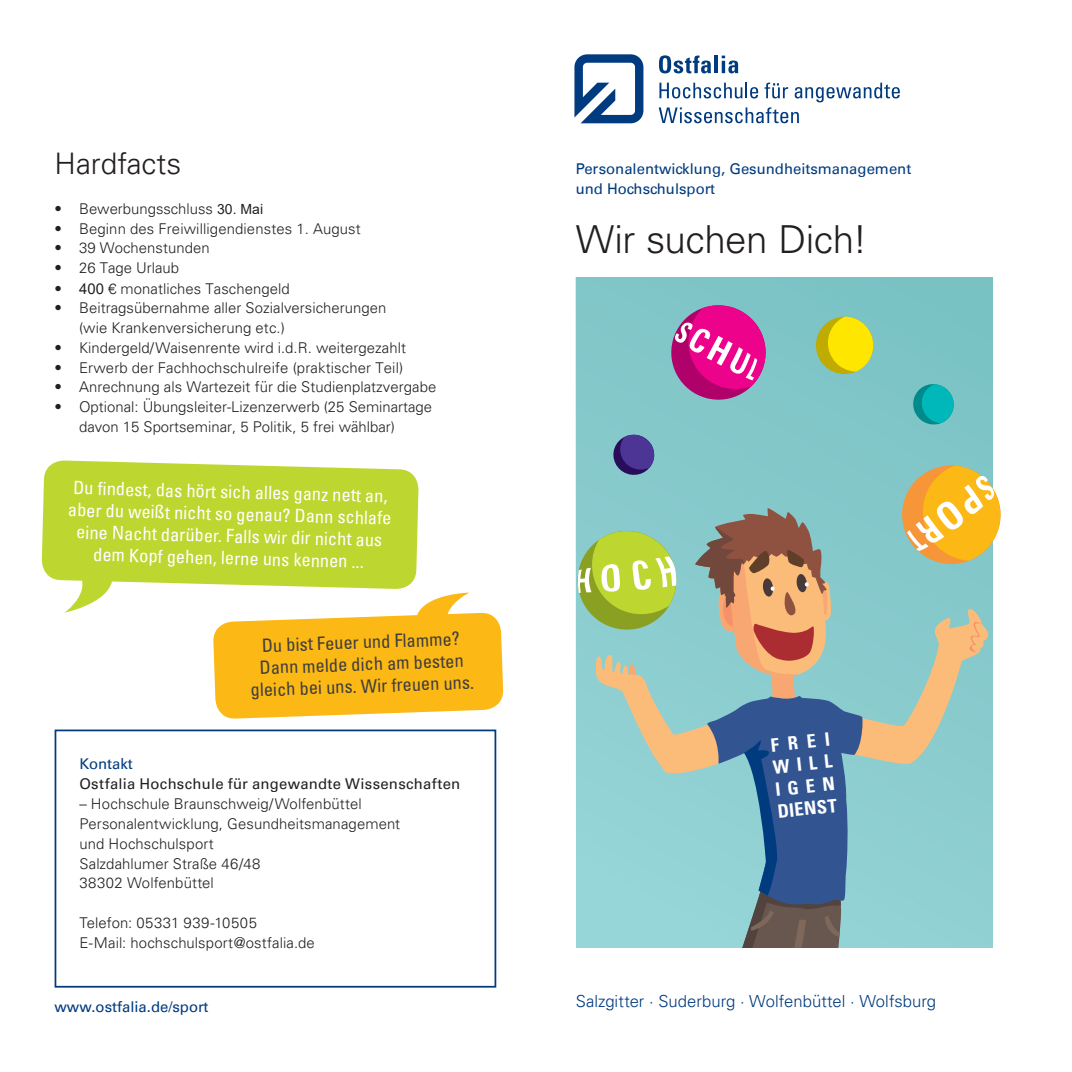
<style>
.page{position:relative;width:1072px;height:1072px;background:#fff}
.page>*{position:absolute;margin:0;border:0;box-sizing:border-box;transform-origin:0 0}
.t1{font:300 38.5px "Univers LT Std";letter-spacing:-.01em;color:#231f20}
.t2{font:300 29.75px "Univers LT Pro 45";color:#231f20}
.t3{font:700 condensed 18.55px/22.2px "Univers LT Std";color:#fff;text-align:justify}
.t4{font:condensed 18.38px/22.1px "Univers LT Std";color:#fff;text-align:center}
.t5{font:condensed 18.38px/22.1px "Univers LT Std";color:#3e3e3f;text-align:center}
.t6{font:300 16.62px "Univers LT Pro 45";color:#013b7f}
.t7{font:300 14.88px/19.8px "Univers LT Pro 45";letter-spacing:.005em;color:#231f20}
.t8{font:14.88px/19.8px "Univers LT";color:#013b7f}
.t9{font:14.88px "Univers LT Pro 55 Roman";letter-spacing:.015em;color:#231f20}
.t10{font:14.88px "Univers LT Pro 55 Roman";color:#013b7f}
.s1{font-family:"Arial";font-weight:400;font-size:14px}
.s2{font-family:"Arial";font-weight:400}
</style>
<div class="page">
<div style="left:575px;top:278px;width:417px;height:669px;background:#7fc5c7"></div>
<svg style="left:658px;top:83px;width:241px;height:40px"></svg>
<svg style="left:659px;top:55px;width:52px;height:18px"></svg>
<hr style="left:714px;top:56px;width:3px;height:17px;background:#013b7f">
<svg style="left:721px;top:56px;width:17px;height:17px"></svg>
<svg style="left:574px;top:54px;width:69px;height:69px"></svg>
<div style="left:55px;top:729px;width:441px;height:258px;border:2px solid #013b7f"></div>
<svg style="left:816px;top:316px;width:58px;height:58px"></svg>
<svg style="left:913px;top:384px;width:41px;height:41px"></svg>
<svg style="left:213px;top:592px;width:291px;height:127px"></svg>
<svg style="left:41px;top:460px;width:378px;height:129px;background:#c3d940"></svg>
<svg style="left:65px;top:566px;width:47px;height:46px"></svg>
<svg style="left:671px;top:305px;width:95px;height:95px"></svg>
<svg style="left:577px;top:433px;width:424px;height:514px"></svg>
<h2 class="t2" style="left:55px;top:144px;width:128px">Hardfacts</h2>
<p class="t7" style="left:55px;top:198px;width:210px">• Bewerbungsschluss <span class="s1">30. Mai</span></p>
<p class="t7" style="left:55px;top:218px;width:308px">• Beginn des Freiwilligendienstes 1. August</p>
<p class="t7" style="left:55px;top:238px;width:157px">• 39 Wochenstunden</p>
<p class="t7" style="left:55px;top:258px;width:126px">• 26 Tage Urlaub</p>
<p class="t7" style="left:55px;top:278px;width:236px">• <span class="s2">400</span> € monatliches Taschengeld</p>
<p class="t7" style="left:79px;top:297px;width:309px;text-indent:-24px">• Beitragsübernahme aller Sozialversicherungen (wie Krankenversicherung etc.)</p>
<p class="t7" style="left:55px;top:337px;width:353px">• Kindergeld/Waisenrente wird i.d.R. weitergezahlt</p>
<p class="t7" style="left:55px;top:357px;width:350px">• Erwerb der Fachhochschulreife (praktischer Teil)</p>
<p class="t7" style="left:55px;top:377px;width:383px">• Anrechnung als Wartezeit für die Studienplatzvergabe</p>
<p class="t7" style="left:79px;top:396px;width:354px;text-indent:-24px">• Optional: Übungsleiter-Lizenzerwerb (25 Seminartage davon 15 Sportseminar, 5 Politik, 5 frei wählbar)</p>
<p class="t4" style="left:69px;top:475px;width:325px;rotate:2deg">Du fi ndest, das hört sich alles ganz nett an, aber du weißt nicht so genau? Dann schlafe eine Nacht darüber. Falls wir dir nicht aus dem Kopf gehen, lerne uns kennen ...</p>
<p class="t5" style="left:249px;top:634px;width:225px;rotate:-2deg">Du bist Feuer und Flamme?<br>Dann melde dich am besten gleich bei uns. Wir freuen uns.</p>
<p class="t8" style="left:79px;top:754px;width:55px">Kontakt</p>
<p class="t9" style="left:79px;top:773px;width:382px">Ostfalia Hochschule für angewandte Wissenschaften</p>
<p class="t7" style="left:79px;top:793px;width:322px">– Hochschule Braunschweig/Wolfenbüttel<br>Personalentwicklung, Gesundheitsmanagement und Hochschulsport<br>Salzdahlumer Straße 46/48<br>38302 Wolfenbüttel</p>
<p class="t7" style="left:79px;top:912px;width:237px">Telefon: 05331 939-10505<br>E-Mail: hochschulsport@ostfalia.de</p>
<p class="t10" style="left:55px;top:996px;width:155px">www.ostfalia.de/sport</p>
<p class="t8" style="left:575px;top:159px;width:337px">Personalentwicklung, Gesundheitsmanagement und Hochschulsport</p>
<h1 class="t1" style="left:575px;top:216px;width:293px">Wir suchen Dich!</h1>
<p class="t3" style="left:769px;top:734px;width:61px;rotate:-6deg">FREI WILL IGEN DIENST</p>
<p class="t6" style="left:575px;top:990px;width:362px">Salzgitter · Suderburg · Wolfenbüttel · Wolfsburg</p>
</div>
